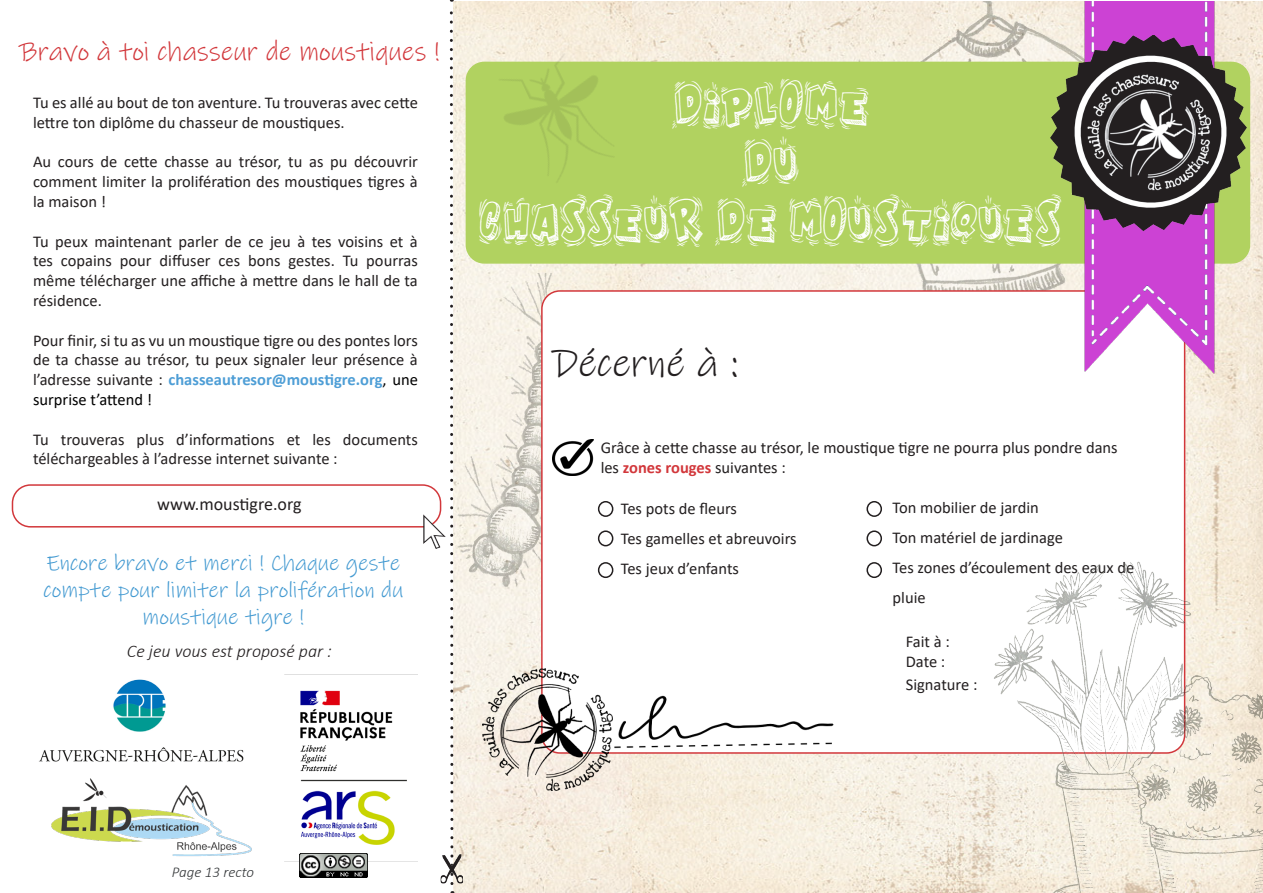
<style>
.page{position:relative;width:1263px;height:893px;background:#fff}
.page>*{position:absolute;margin:0;border:0;box-sizing:border-box;transform-origin:0 0}
.t1{font:40.5px "Ink Free";color:#231f20}
.t2{font:27px "Ink Free";color:#d2373b}
.t3{font:27px "Good Morning";color:#fff}
.t4{font:22.5px/27px "Ink Free";color:#4299d1;text-align:center}
.t5{font:italic 300 18px "Calibri";color:#231f20}
.t6{font:18px "Calibri";color:#231f20}
.t7{font:16.5px/19.8px "Calibri";color:#231f20}
.t8{font:italic 300 15px "Calibri";color:#343739}
.s1{font-weight:700;color:#4e9ed6}
.s2{color:#000}
.s3{font-weight:700;color:#d2373b}
</style>
<div class="page">
<img style="left:455px;top:2px;width:808px;height:891px">
<img style="left:778px;top:2px;width:306px;height:288px">
<img style="left:455px;top:273px;width:147px;height:322px">
<svg style="left:449px;top:0;width:6px;height:893px"></svg>
<div style="left:542px;top:291px;width:642px;height:462px;background:#fff;border-radius:18px"></div>
<img style="left:483px;top:669px;width:129px;height:122px">
<img style="left:614px;top:695px;width:220px;height:54px">
<div style="left:466px;top:62px;width:783px;height:201px;background:#b1d260;border-radius:18px"></div>
<div style="left:466px;top:62px;width:784px;height:202px;border:2px solid #b1d260;border-radius:18px"></div>
<img style="left:1084px;top:2px;width:130px;height:371px">
<img style="left:1050px;top:36px;width:196px;height:195px">
<div style="left:598px;top:501px;width:15px;height:16px;border:2px solid #231f20;border-radius:50%"></div>
<div style="left:598px;top:530px;width:15px;height:16px;border:2px solid #231f20;border-radius:50%"></div>
<div style="left:598px;top:562px;width:15px;height:16px;border:2px solid #231f20;border-radius:50%"></div>
<div style="left:866px;top:501px;width:16px;height:16px;border:2px solid #231f20;border-radius:50%"></div>
<div style="left:866px;top:530px;width:16px;height:16px;border:2px solid #231f20;border-radius:50%"></div>
<div style="left:866px;top:562px;width:16px;height:16px;border:2px solid #231f20;border-radius:50%"></div>
<img style="left:552px;top:439px;width:42px;height:37px">
<img style="left:985px;top:543px;width:278px;height:350px">
<img style="left:479px;top:35px;width:162px;height:147px">
<div style="left:12px;top:484px;width:429px;height:44px;border:2px solid #d2373b;border-radius:18px"></div>
<img style="left:424px;top:515px;width:21px;height:34px">
<img style="left:441px;top:854px;width:22px;height:29px">
<img style="left:51px;top:778px;width:201px;height:79px">
<img style="left:39px;top:679px;width:205px;height:83px">
<img style="left:284px;top:674px;width:134px;height:204px">
<img style="left:299px;top:854px;width:68px;height:23px">
<p class="t2" style="left:19px;top:36px;width:422px">Bravo à toi chasseur de moustiques !</p>
<p class="t7" style="left:33px;top:92px;width:386px">Tu es allé au bout de ton aventure. Tu trouveras avec cette lettre ton diplôme du chasseur de moustiques.</p>
<p class="t7" style="left:33px;top:152px;width:386px;text-align:justify">Au cours de cette chasse au trésor, tu as pu découvrir comment limiter la prolifération des moustiques tigres à la maison !</p>
<p class="t7" style="left:33px;top:231px;width:386px;text-align:justify">Tu peux maintenant parler de ce jeu à tes voisins et à tes copains pour diffuser ces bons gestes. Tu pourras même télécharger une affiche à mettre dans le hall de ta résidence.</p>
<p class="t7" style="left:33px;top:330px;width:386px;text-align:justify">Pour finir, si tu as vu un moustique tigre ou des pontes lors de ta chasse au trésor, tu peux signaler leur présence à l’adresse suivante : <span class="s1">chasseautresor@moustigre.org</span><span class="s2">, une surprise t’attend !</span></p>
<p class="t7" style="left:33px;top:429px;width:386px">Tu trouveras plus d’informations et les documents téléchargeables à l’adresse internet suivante :</p>
<p class="t6" style="left:157px;top:492px;width:146px">www.moustigre.org</p>
<p class="t4" style="left:43px;top:550px;width:361px">Encore bravo et merci ! Chaque geste compte pour limiter la prolifération du moustique tigre !</p>
<p class="t5" style="left:127px;top:639px;width:207px">Ce jeu vous est proposé par :</p>
<p class="t3" style="left:672px;top:89px;width:199px">DIPLOME</p>
<p class="t3" style="left:742px;top:148px;width:59px">DU</p>
<p class="t3" style="left:479px;top:206px;width:585px">CHASSEUR DE MOUSTIQUES</p>
<p class="t1" style="left:552px;top:339px;width:188px">Décerné à :</p>
<p class="t7" style="left:601px;top:438px;width:518px">Grâce à cette chasse au trésor, le moustique tigre ne pourra plus pondre dans les <span class="s3">zones rouges</span> suivantes :</p>
<p class="t7" style="left:621px;top:498px;width:118px">Tes pots de fleurs</p>
<p class="t7" style="left:621px;top:528px;width:177px">Tes gamelles et abreuvoirs</p>
<p class="t7" style="left:621px;top:558px;width:120px">Tes jeux d’enfants</p>
<p class="t7" style="left:892px;top:498px;width:148px">Ton mobilier de jardin</p>
<p class="t7" style="left:892px;top:528px;width:172px">Ton matériel de jardinage</p>
<p class="t7" style="left:892px;top:552px;width:243px;line-height:30px">Tes zones d’écoulement des eaux de pluie</p>
<p class="t7" style="left:906px;top:631px;width:46px">Fait à :</p>
<p class="t7" style="left:906px;top:651px;width:41px">Date :</p>
<p class="t7" style="left:906px;top:674px;width:73px">Signature :</p>
<p class="t8" style="left:172px;top:863px;width:84px">Page 13 recto</p>
</div>
